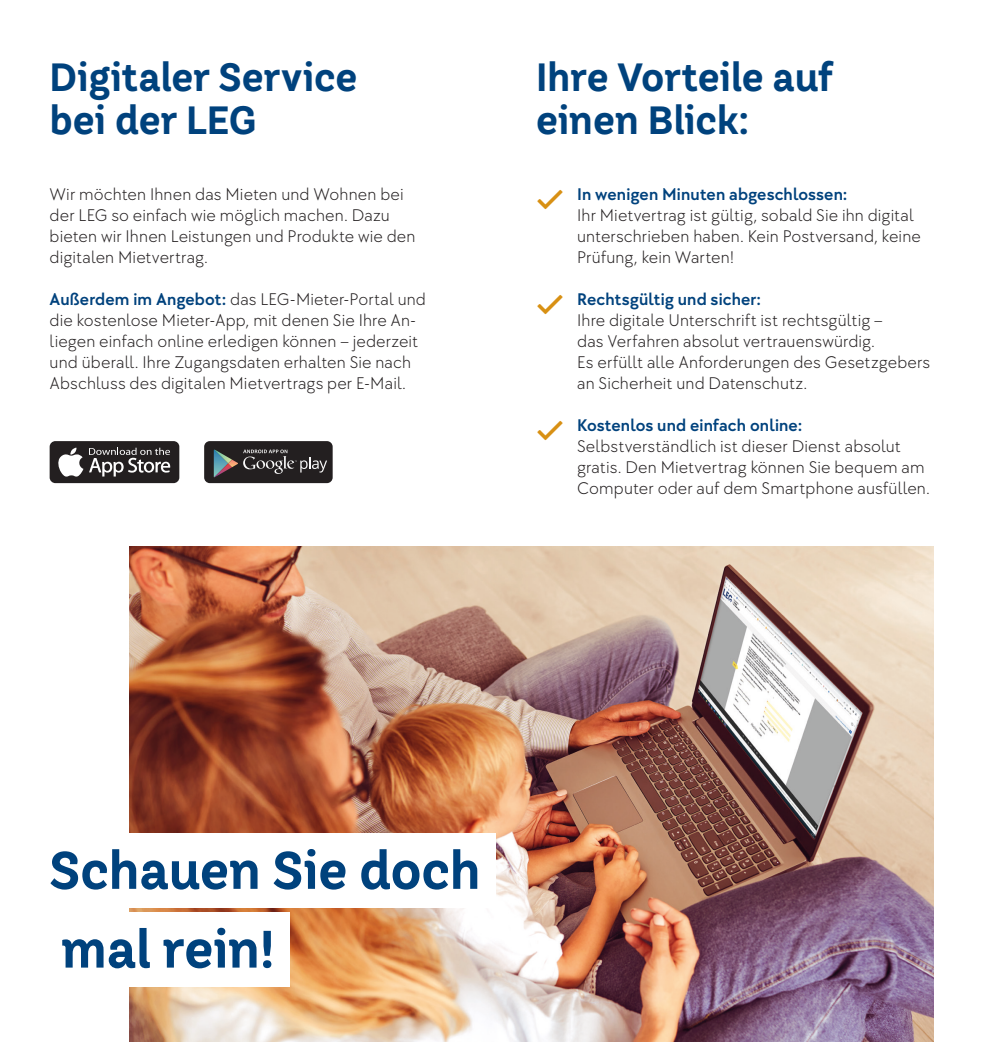
<style>
.page{position:relative;width:983px;height:1042px;background:#fff}
.page>*{position:absolute;margin:0;border:0;box-sizing:border-box;transform-origin:0 0}
.t1{font:700 52.5px/78.8px "LEG Corporate Headline";letter-spacing:-.01em;color:#00427d}
.t2{font:700 39.38px/43.4px "LEG Corporate Headline";letter-spacing:-.005em;color:#00427d}
.t3{font:300 17.5px/21px "LEG Corporate Bodycopy";letter-spacing:.01em;color:#231f20}
.t4{font:500 17.5px "LEG Corporate Bodycopy";letter-spacing:.01em;color:#00427d}
.s1{font-weight:500;color:#00427d}
</style>
<div class="page">
<img style="left:130px;top:546px;width:803px;height:496px">
<div style="left:35px;top:833px;width:460px;height:74px;background:#fff"></div>
<div style="left:35px;top:912px;width:255px;height:74px;background:#fff"></div>
<div style="left:50px;top:441px;width:129px;height:42px;background:#231f20;border-radius:6px"></div>
<svg style="left:58px;top:448px;width:25px;height:28px"></svg>
<svg style="left:89px;top:448px;width:81px;height:28px"></svg>
<div style="left:204px;top:441px;width:128px;height:42px;background:#231f20;border-radius:6px"></div>
<svg style="left:214px;top:449px;width:113px;height:28px"></svg>
<h2 class="t2" style="left:50px;top:55px;width:309px">Digitaler Service bei der LEG</h2>
<h2 class="t2" style="left:536px;top:55px;width:298px">Ihre Vorteile auf einen Blick:</h2>
<p class="t3" style="left:50px;top:183px;width:367px">Wir möchten Ihnen das Mieten und Wohnen bei der LEG so einfach wie möglich machen. Dazu bieten wir Ihnen Leistungen und Produkte wie den digitalen Mietvertrag.</p>
<p class="t3" style="left:50px;top:288px;width:378px"><span class="s1">Außerdem im Angebot:</span> das LEG-Mieter-Portal und die kostenlose Mieter-App, mit denen Sie Ihre An&shy;liegen einfach online erledigen können – jederzeit und überall. Ihre Zugangsdaten erhalten Sie nach Abschluss des digitalen Mietvertrags per E-Mail.</p>
<p class="t4" style="left:577px;top:183px;width:272px">In wenigen Minuten abgeschlossen:</p>
<p class="t3" style="left:577px;top:204px;width:345px">Ihr Mietvertrag ist gültig, sobald Sie ihn digital unterschrieben haben. Kein Postversand, keine<br>Prüfung, kein Warten!</p>
<p class="t4" style="left:577px;top:288px;width:185px">Rechtsgültig und sicher:</p>
<p class="t3" style="left:577px;top:309px;width:354px">Ihre digitale Unterschrift ist rechtsgültig –<br>das Verfahren absolut vertrauenswürdig.<br>Es erfüllt alle Anforderungen des Gesetzgebers an Sicherheit und Datenschutz.</p>
<p class="t4" style="left:577px;top:414px;width:227px">Kostenlos und einfach online:</p>
<p class="t3" style="left:577px;top:435px;width:354px">Selbstverständlich ist dieser Dienst absolut gratis. Den Mietvertrag können Sie bequem am<br>Computer oder auf dem Smartphone ausfüllen.</p>
<h1 class="t1" style="left:50px;top:831px;width:432px">Schauen Sie doch mal rein!</h1>
</div>
